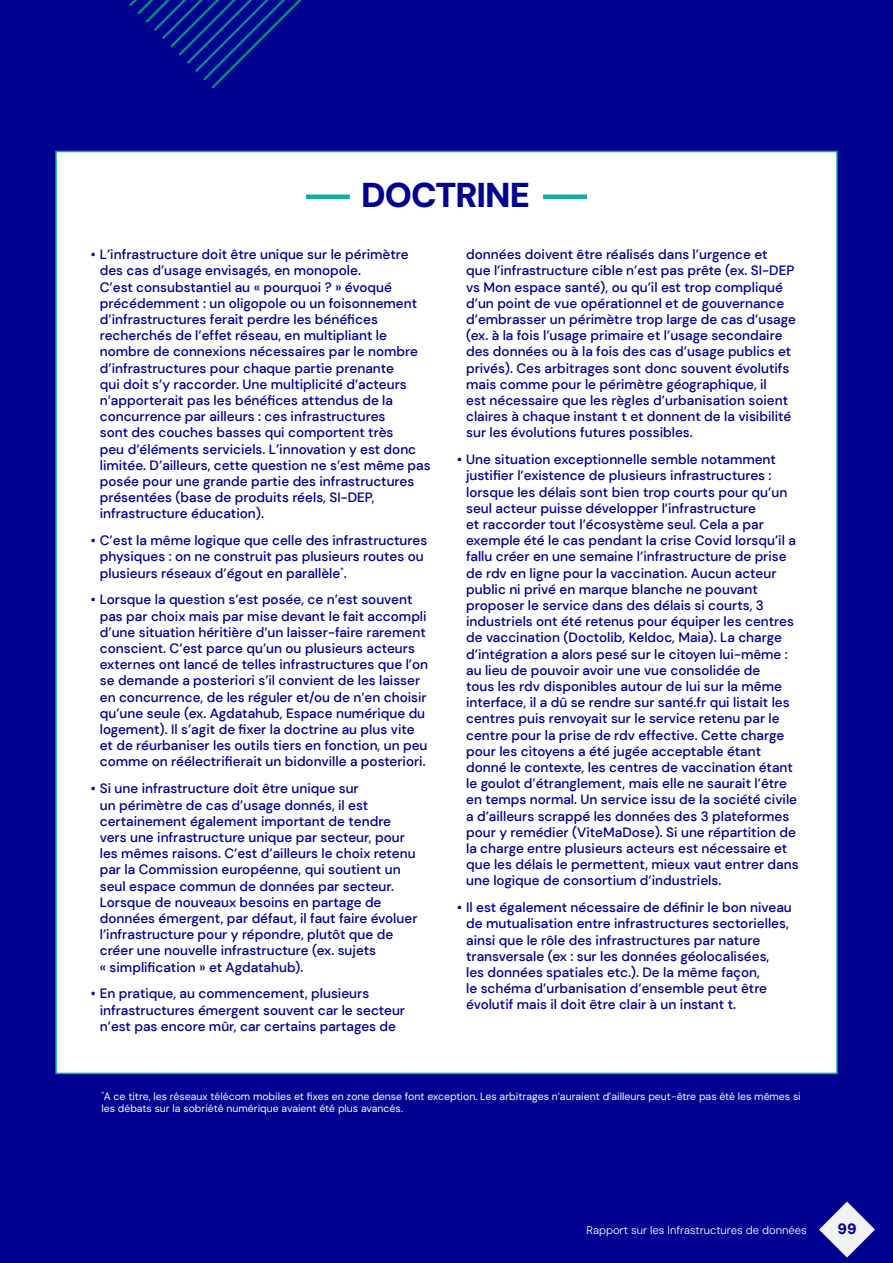
<style>
.page{position:relative;width:893px;height:1263px;background:#000091}
.page>*{position:absolute;margin:0;border:0;box-sizing:border-box;transform-origin:0 0}
.t1{font:900 34.5px "DM Sans 18 pt";letter-spacing:-.03em;color:#000091}
.t2{font:900 15px "DM Sans";color:#000091}
.t3{font:500 13.5px/16.2px "DM Sans";color:#000091}
.t4{font:300 11.25px "DM Sans";color:#fff}
.t5{font:10.5px/12.6px "DM Sans";color:#fff}
</style>
<div class="page">
<svg style="left:129px;top:0;width:173px;height:88px"></svg>
<div style="left:56px;top:151px;width:781px;height:922px;background:#fff"></div>
<div style="left:306px;top:194px;width:44px;height:5px;background:#0eb09d"></div>
<div style="left:543px;top:194px;width:44px;height:5px;background:#0eb09d"></div>
<svg style="left:819px;top:1201px;width:56px;height:57px"></svg>
<h1 class="t1" style="left:361px;top:173px;width:170px">DOCTRINE</h1>
<p class="t3" style="left:100px;top:246px;width:332px;text-indent:-9px">• L’infrastructure doit être unique sur le périmètre des cas d’usage envisagés, en monopole.<br>C’est consubstantiel au « pourquoi ? » évoqué précédemment : un oligopole ou un foisonnement d’infrastructures ferait perdre les bénéfices recherchés de l’effet réseau, en multipliant le nombre de connexions nécessaires par le nombre d’infrastructures pour chaque partie prenante<br>qui doit s’y raccorder. Une multiplicité d’acteurs n’apporterait pas les bénéfices attendus de la concurrence par ailleurs : ces infrastructures<br>sont des couches basses qui comportent très<br>peu d’éléments serviciels. L’innovation y est donc limitée. D’ailleurs, cette question ne s’est même pas posée pour une grande partie des infrastructures présentées (base de produits réels, SI-DEP, infrastructure éducation).</p>
<p class="t3" style="left:100px;top:532px;width:329px;text-indent:-9px">• C’est la même logique que celle des infrastructures physiques : on ne construit pas plusieurs routes ou plusieurs réseaux d’égout en parallèle<sup>*</sup>.</p>
<p class="t3" style="left:100px;top:592px;width:330px;text-indent:-9px">• Lorsque la question s’est posée, ce n’est souvent pas par choix mais par mise devant le fait accompli d’une situation héritière d’un laisser-faire rarement conscient. C’est parce qu’un ou plusieurs acteurs externes ont lancé de telles infrastructures que l’on se demande a posteriori s’il convient de les laisser en concurrence, de les réguler et/ou de n’en choisir qu’une seule (ex. Agdatahub, Espace numérique du logement). Il s’agit de fixer la doctrine au plus vite et de réurbaniser les outils tiers en fonction, un peu comme on réélectrifierait un bidonville a posteriori.</p>
<p class="t3" style="left:100px;top:780px;width:319px;text-indent:-9px">• Si une infrastructure doit être unique sur<br>un périmètre de cas d’usage donnés, il est certainement également important de tendre vers une infrastructure unique par secteur, pour les mêmes raisons. C’est d’ailleurs le choix retenu par la Commission européenne, qui soutient un seul espace commun de données par secteur.<br>Lorsque de nouveaux besoins en partage de données émergent, par défaut, il faut faire évoluer l’infrastructure pour y répondre, plutôt que de créer une nouvelle infrastructure (ex. sujets<br>« simplification » et Agdatahub).</p>
<p class="t3" style="left:100px;top:985px;width:307px;text-indent:-9px">• En pratique, au commencement, plusieurs infrastructures émergent souvent car le secteur n’est pas encore mûr, car certains partages de</p>
<p class="t3" style="left:466px;top:246px;width:331px">données doivent être réalisés dans l’urgence et<br>que l’infrastructure cible n’est pas prête (ex. SI-DEP vs Mon espace santé), ou qu’il est trop compliqué d’un point de vue opérationnel et de gouvernance d’embrasser un périmètre trop large de cas d’usage (ex. à la fois l’usage primaire et l’usage secondaire des données ou à la fois des cas d’usage publics et privés). Ces arbitrages sont donc souvent évolutifs mais comme pour le périmètre géographique, il<br>est nécessaire que les règles d’urbanisation soient claires à chaque instant t et donnent de la visibilité sur les évolutions futures possibles.</p>
<p class="t3" style="left:466px;top:451px;width:334px;text-indent:-9px">• Une situation exceptionnelle semble notamment justifier l’existence de plusieurs infrastructures : lorsque les délais sont bien trop courts pour qu’un seul acteur puisse développer l’infrastructure<br>et raccorder tout l’écosystème seul. Cela a par exemple été le cas pendant la crise Covid lorsqu’il a fallu créer en une semaine l’infrastructure de prise de rdv en ligne pour la vaccination. Aucun acteur public ni privé en marque blanche ne pouvant proposer le service dans des délais si courts, 3 industriels ont été retenus pour équiper les centres de vaccination (Doctolib, Keldoc, Maia). La charge d’intégration a alors pesé sur le citoyen lui-même : au lieu de pouvoir avoir une vue consolidée de<br>tous les rdv disponibles autour de lui sur la même interface, il a dû se rendre sur santé.fr qui listait les centres puis renvoyait sur le service retenu par le centre pour la prise de rdv effective. Cette charge pour les citoyens a été jugée acceptable étant donné le contexte, les centres de vaccination étant le goulot d’étranglement, mais elle ne saurait l’être en temps normal. Un service issu de la société civile a d’ailleurs scrappé les données des 3 plateformes pour y remédier (ViteMaDose). Si une répartition de la charge entre plusieurs acteurs est nécessaire et que les délais le permettent, mieux vaut entrer dans une logique de consortium d’industriels.</p>
<p class="t3" style="left:466px;top:899px;width:327px;text-indent:-9px">• Il est également nécessaire de définir le bon niveau de mutualisation entre infrastructures sectorielles, ainsi que le rôle des infrastructures par nature transversale (ex : sur les données géolocalisées,<br>les données spatiales etc.). De la même façon,<br>le schéma d’urbanisation d’ensemble peut être évolutif mais il doit être clair à un instant t.</p>
<p class="t5" style="left:101px;top:1090px;width:701px"><sup>*</sup>A ce titre, les réseaux télécom mobiles et fixes en zone dense font exception. Les arbitrages n’auraient d’ailleurs peut-être pas été les mêmes si les débats sur la sobriété numérique avaient été plus avancés.</p>
<p class="t4" style="left:587px;top:1223px;width:221px">Rapport sur les Infrastructures de données</p>
<p class="t2" style="left:837px;top:1220px;width:21px">99</p>
</div>
